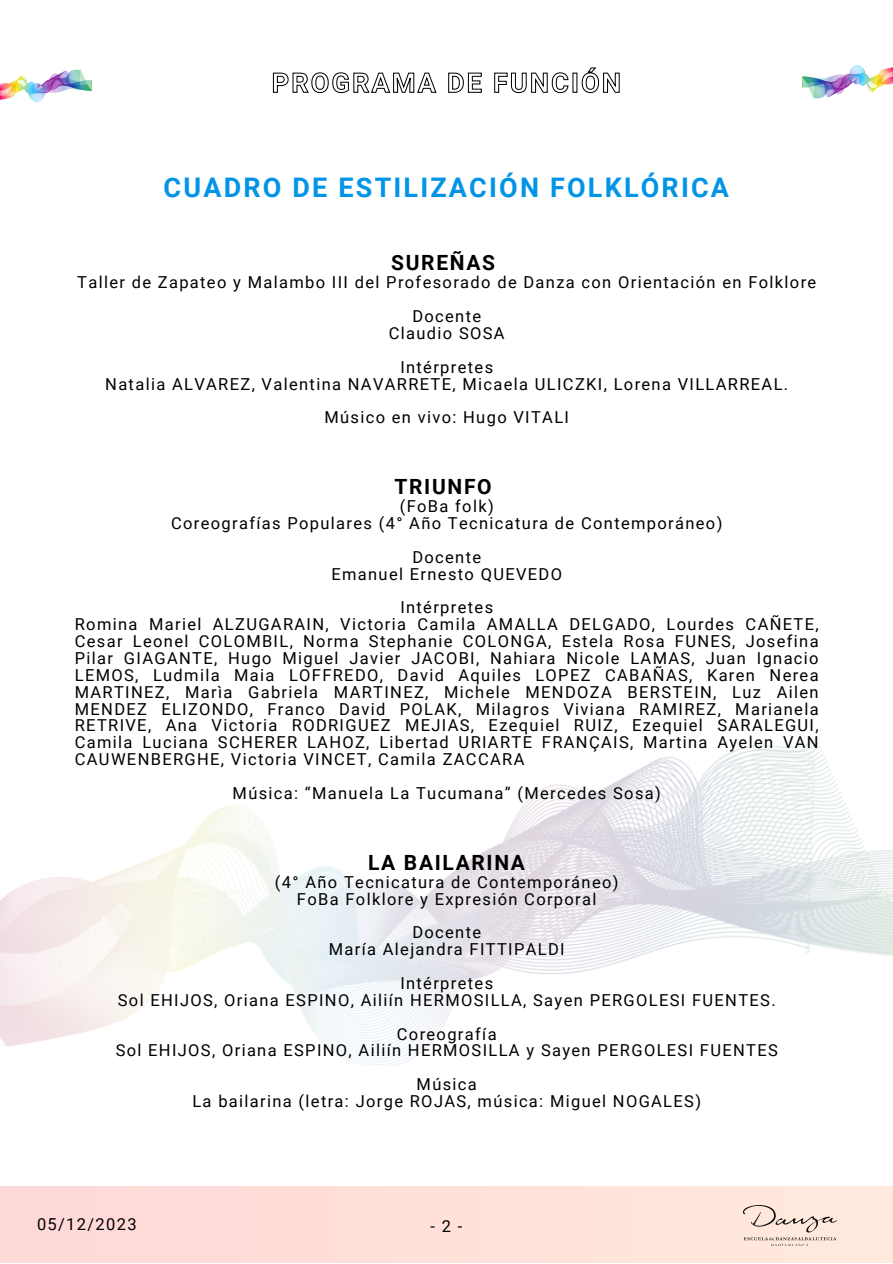
<style>
.page{position:relative;width:893px;height:1264px;background:#fff}
.page>*{position:absolute;margin:0;border:0;box-sizing:border-box;transform-origin:0 0}
.t1{font:700 27px "Roboto";letter-spacing:.08em;color:#0394e6}
.t2{font:700 21px "Roboto";letter-spacing:.08em;color:#000}
.t3{font:16.5px/16.8px "Roboto";letter-spacing:.08em;color:#000;text-align:justify}
</style>
<div class="page">
<div style="left:0;top:1186px;width:892px;height:76px;background:#ffe0da"></div>
<img style="left:0;top:738px;width:892px;height:327px">
<img style="left:743px;top:1205px;width:93px;height:40px">
<img style="left:0;top:69px;width:92px;height:33px">
<img style="left:802px;top:66px;width:90px;height:32px">
<svg style="left:272px;top:67px;width:348px;height:27px"></svg>
<p class="t1" style="left:164px;top:172px;width:567px">CUADRO DE ESTILIZACIÓN FOLKLÓRICA</p>
<p class="t2" style="left:391px;top:251px;width:105px">SUREÑAS</p>
<p class="t3" style="left:77px;top:274px;width:740px">Taller de Zapateo y Malambo III del Profesorado de Danza con Orientación en Folklore</p>
<p class="t3" style="left:412px;top:308px;width:70px">Docente</p>
<p class="t3" style="left:389px;top:325px;width:117px">Claudio SOSA</p>
<p class="t3" style="left:400px;top:358px;width:94px">Intérpretes</p>
<p class="t3" style="left:105px;top:375px;width:684px">Natalia ALVAREZ, Valentina NAVARRETE, Micaela ULICZKI, Lorena VILLARREAL.</p>
<p class="t3" style="left:324px;top:409px;width:246px">Músico en vivo: Hugo VITALI</p>
<p class="t2" style="left:394px;top:474px;width:99px">TRIUNFO</p>
<p class="t3" style="left:399px;top:498px;width:95px">(FoBa folk)</p>
<p class="t3" style="left:171px;top:515px;width:552px">Coreografías Populares (4° Año Tecnicatura de Contemporáneo)</p>
<p class="t3" style="left:412px;top:548px;width:70px">Docente</p>
<p class="t3" style="left:331px;top:565px;width:232px">Emanuel Ernesto QUEVEDO</p>
<p class="t3" style="left:400px;top:599px;width:94px">Intérpretes</p>
<p class="t3" style="left:75px;top:616px;width:745px">Romina Mariel ALZUGARAIN, Victoria Camila AMALLA DELGADO, Lourdes CAÑETE, Cesar Leonel COLOMBIL, Norma Stephanie COLONGA, Estela Rosa FUNES, Josefina Pilar GIAGANTE, Hugo Miguel Javier JACOBI, Nahiara Nicole LAMAS, Juan Ignacio LEMOS, Ludmila Maia LOFFREDO, David Aquiles LOPEZ CABAÑAS, Karen Nerea MARTINEZ, Marìa Gabriela MARTINEZ, Michele MENDOZA BERSTEIN, Luz Ailen MENDEZ ELIZONDO, Franco David POLAK, Milagros Viviana RAMIREZ, Marianela RETRIVE, Ana Victoria RODRIGUEZ MEJIAS, Ezequiel RUIZ, Ezequiel SARALEGUI, Camila Luciana SCHERER LAHOZ, Libertad URIARTE FRANÇAIS, Martina Ayelen VAN CAUWENBERGHE, Victoria VINCET, Camila ZACCARA</p>
<p class="t3" style="left:232px;top:784px;width:429px">Música: “Manuela La Tucumana” (Mercedes Sosa)</p>
<p class="t2" style="left:368px;top:850px;width:158px">LA BAILARINA</p>
<p class="t3" style="left:275px;top:873px;width:345px">(4° Año Tecnicatura de Contemporáneo)</p>
<p class="t3" style="left:297px;top:890px;width:301px">FoBa Folklore y Expresión Corporal</p>
<p class="t3" style="left:412px;top:924px;width:70px">Docente</p>
<p class="t3" style="left:329px;top:941px;width:237px">María Alejandra FITTIPALDI</p>
<p class="t3" style="left:400px;top:974px;width:94px">Intérpretes</p>
<p class="t3" style="left:118px;top:991px;width:659px">Sol EHIJOS, Oriana ESPINO, Ailiín HERMOSILLA, Sayen PERGOLESI FUENTES.</p>
<p class="t3" style="left:397px;top:1025px;width:101px">Coreografía</p>
<p class="t3" style="left:116px;top:1042px;width:663px">Sol EHIJOS, Oriana ESPINO, Ailiín HERMOSILLA y Sayen PERGOLESI FUENTES</p>
<p class="t3" style="left:416px;top:1076px;width:62px">Música</p>
<p class="t3" style="left:192px;top:1092px;width:510px">La bailarina (letra: Jorge ROJAS, música: Miguel NOGALES)</p>
<p class="t3" style="left:37px;top:1215px;width:101px">05/12/2023</p>
<p class="t3" style="left:430px;top:1217px;width:33px">-2-</p>
</div>
